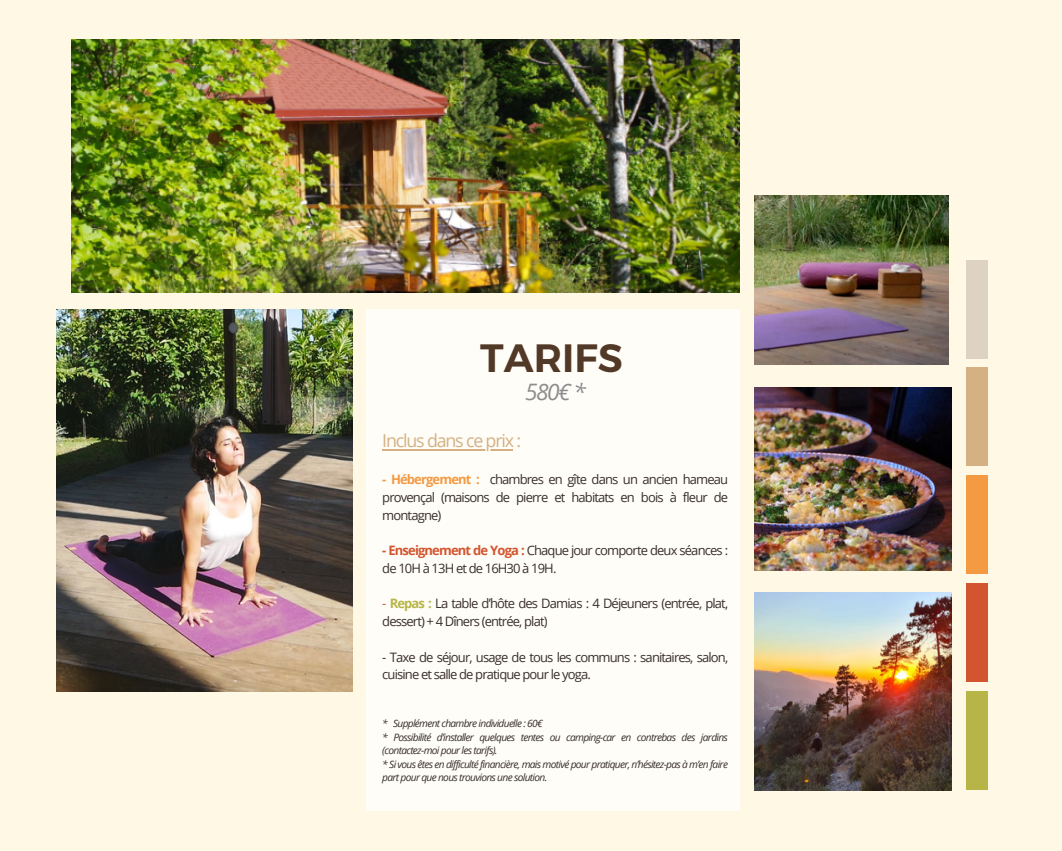
<style>
.page{position:relative;width:1062px;height:851px;background:#fff}
.page>*{position:absolute;margin:0;border:0;box-sizing:border-box;transform-origin:0 0}
.t1{font:700 39.3px "Kief Montaser Semi";color:#523827}
.t2{font:italic 22.65px "Open Sans";color:#8e8c8f}
.t3{font:17.85px "Open Sans";letter-spacing:-.065em;color:#d4b082}
.t4{font:13.05px/17.7px "Open Sans";letter-spacing:-.065em;color:#382f2a;text-align:justify}
.t5{font:700 13.05px "Open Sans";letter-spacing:-.065em;color:#f39a43}
.t6{font:italic 10.2px/13.5px "Open Sans";letter-spacing:-.065em;color:#382f2a}
.t7{font:italic 10.05px "Open Sans";letter-spacing:-.065em;color:#382f2a}
.s1{font-weight:700;color:#d3552f}
.s2{color:#d3552f}
.s3{font-weight:700;color:#b7b547}
</style>
<div class="page">
<div style="left:0;top:0;width:1062px;height:850px;background:#fff8e5"></div>
<div style="left:966px;top:260px;width:22px;height:98px;background:#ded3c2"></div>
<div style="left:966px;top:368px;width:22px;height:98px;background:#d4b082"></div>
<div style="left:966px;top:475px;width:22px;height:99px;background:#f39a43"></div>
<div style="left:966px;top:583px;width:22px;height:98px;background:#d3552f"></div>
<div style="left:966px;top:691px;width:22px;height:98px;background:#b7b547"></div>
<div style="left:366px;top:309px;width:374px;height:501px;background:#fffdf7"></div>
<hr style="left:386px;top:449px;width:127px;height:1px;background:#d4b082">
<img style="left:56px;top:309px;width:296px;height:382px">
<img style="left:71px;top:40px;width:668px;height:253px">
<img style="left:754px;top:592px;width:198px;height:198px">
<img style="left:754px;top:195px;width:195px;height:169px">
<img style="left:754px;top:387px;width:198px;height:183px">
<p class="t1" style="left:480px;top:334px;width:144px">TARIFS</p>
<p class="t2" style="left:525px;top:376px;width:62px">580€ *</p>
<p class="t3" style="left:382px;top:428px;width:140px">Inclus dans ce prix :</p>
<h1 class="t5" style="left:382px;top:470px;width:99px">- Hébergement :</h1>
<h2 class="t4" style="left:382px;top:470px;width:347px;text-indent:107px">chambres en gîte dans un ancien hameau provençal (maisons de pierre et habitats en bois à fleur de montagne)</h2>
<h2 class="t4" style="left:382px;top:541px;width:347px"><span class="s1">- Enseignement de Yoga :</span> Chaque jour comporte deux séances :</h2>
<h3 class="t4" style="left:382px;top:559px;width:176px">de 10H à 13H etde 16H30à 19H.</h3>
<h3 class="t4" style="left:382px;top:594px;width:347px"><span class="s2">-</span> <span class="s3">Repas :</span> La table d’hôte des Damias : 4 Déjeuners (entrée, plat,</h3>
<h4 class="t4" style="left:382px;top:612px;width:167px">dessert) + 4 Dîners (entrée, plat)</h4>
<h4 class="t4" style="left:382px;top:647px;width:347px">- Taxe de séjour, usage de tous les communs : sanitaires, salon,</h4>
<h4 class="t4" style="left:382px;top:665px;width:210px">cuisine et salle de pratique pour le yoga.</h4>
<h4 class="t7" style="left:382px;top:716px;width:7px">*</h4>
<h4 class="t7" style="left:393px;top:716px;width:151px">Supplément chambre individuelle : 60€</h4>
<h4 class="t6" style="left:382px;top:730px;width:347px">* Possibilité d’installer quelques tentes ou camping-car en contrebas des jardins</h4>
<h4 class="t6" style="left:382px;top:743px;width:347px">(contactez-moi pour les tarifs).<br>* Si vous êtes en dif iculté financière, mais motivé pour pratiquer, n’hésitez-pas à m’en faire</h4>
<p class="t6" style="left:382px;top:770px;width:166px">part pour que nous trouvions une solution.</p>
</div>
